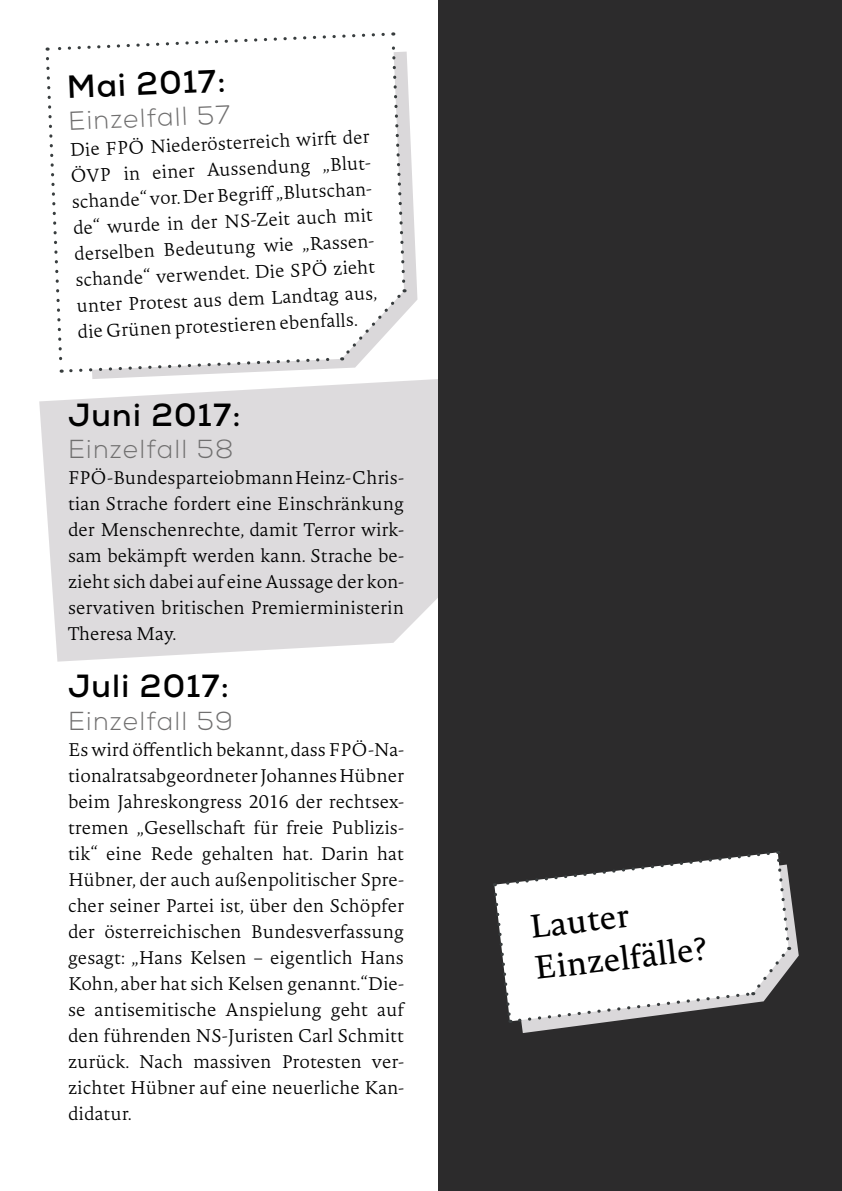
<style>
.page{position:relative;width:842px;height:1191px;background:#fff}
.page>*{position:absolute;margin:0;border:0;box-sizing:border-box;transform-origin:0 0}
.t1{font:700 32px "Nexa";letter-spacing:.04em;color:#000}
.t2{font:32px/41.2px "Novel Pro";color:#000}
.t3{font:300 26px "Nexa";letter-spacing:.05em;color:#706f6f}
.t4{font:200 18px/26px "Novel Pro";color:#000;text-align:justify}
</style>
<div class="page">
<svg style="left:39px;top:379px;width:400px;height:282px;background:#e0dee0"></svg>
<svg style="left:92px;top:65px;width:325px;height:314px"></svg>
<svg style="left:45px;top:32px;width:362px;height:342px"></svg>
<div style="left:439px;top:0;width:403px;height:1191px;background:#2c2b2c"></div>
<svg style="left:521px;top:897px;width:278px;height:136px"></svg>
<svg style="left:493px;top:851px;width:298px;height:172px"></svg>
<h1 class="t1" style="left:66px;top:66px;width:160px;rotate:-2deg">Mai 2017:</h1>
<h2 class="t3" style="left:68px;top:107px;width:163px;rotate:-3deg">Einzelfall 57</h2>
<p class="t4" style="left:67px;top:138px;width:306px;text-align:left;rotate:-3deg">Die FPÖ Niederösterreich wirft der ÖVP in einer Aussendung „Blut&shy;schande“ vor. Der Begriff „Blutschan&shy;de“ wurde in der NS-Zeit auch mit derselben Bedeutung wie „Rassen&shy;schande“ verwendet. Die SPÖ zieht unter Protest aus dem Landtag aus, die Grünen protestieren ebenfalls.</p>
<h1 class="t1" style="left:68px;top:394px;width:174px">Juni 2017:</h1>
<h2 class="t3" style="left:68px;top:433px;width:167px">Einzelfall 58</h2>
<p class="t4" style="left:68px;top:464px;width:337px">FPÖ-Bundesparteiobmann Heinz-Chris&shy;tian Strache fordert eine Einschränkung der Menschenrechte, damit Terror wirk&shy;sam bekämpft werden kann. Strache be&shy;zieht sich dabei auf eine Aussage der kon&shy;servativen britischen Premierministerin Theresa May.</p>
<h1 class="t1" style="left:68px;top:666px;width:163px">Juli 2017:</h1>
<h2 class="t3" style="left:68px;top:705px;width:167px">Einzelfall 59</h2>
<p class="t4" style="left:68px;top:735px;width:337px">Es wird öffentlich bekannt, dass FPÖ-Na&shy;tionalratsabgeordneter Johannes Hübner beim Jahreskongress 2016 der rechtsex&shy;tremen „Gesellschaft für freie Publizis&shy;tik“ eine Rede gehalten hat. Darin hat Hübner, der auch außenpolitischer Spre&shy;cher seiner Partei ist, über den Schöpfer der österreichischen Bundesverfassung gesagt: „Hans Kelsen – eigentlich Hans Kohn, aber hat sich Kelsen genannt.“Die&shy;se antisemitische Anspielung geht auf den führenden NS-Juristen Carl Schmitt zurück. Nach massiven Protesten ver&shy;zichtet Hübner auf eine neuerliche Kan&shy;didatur.</p>
<h1 class="t2" style="left:527px;top:904px;width:176px;rotate:-6deg">Lauter<br>Einzelfälle?</h1>
</div>
